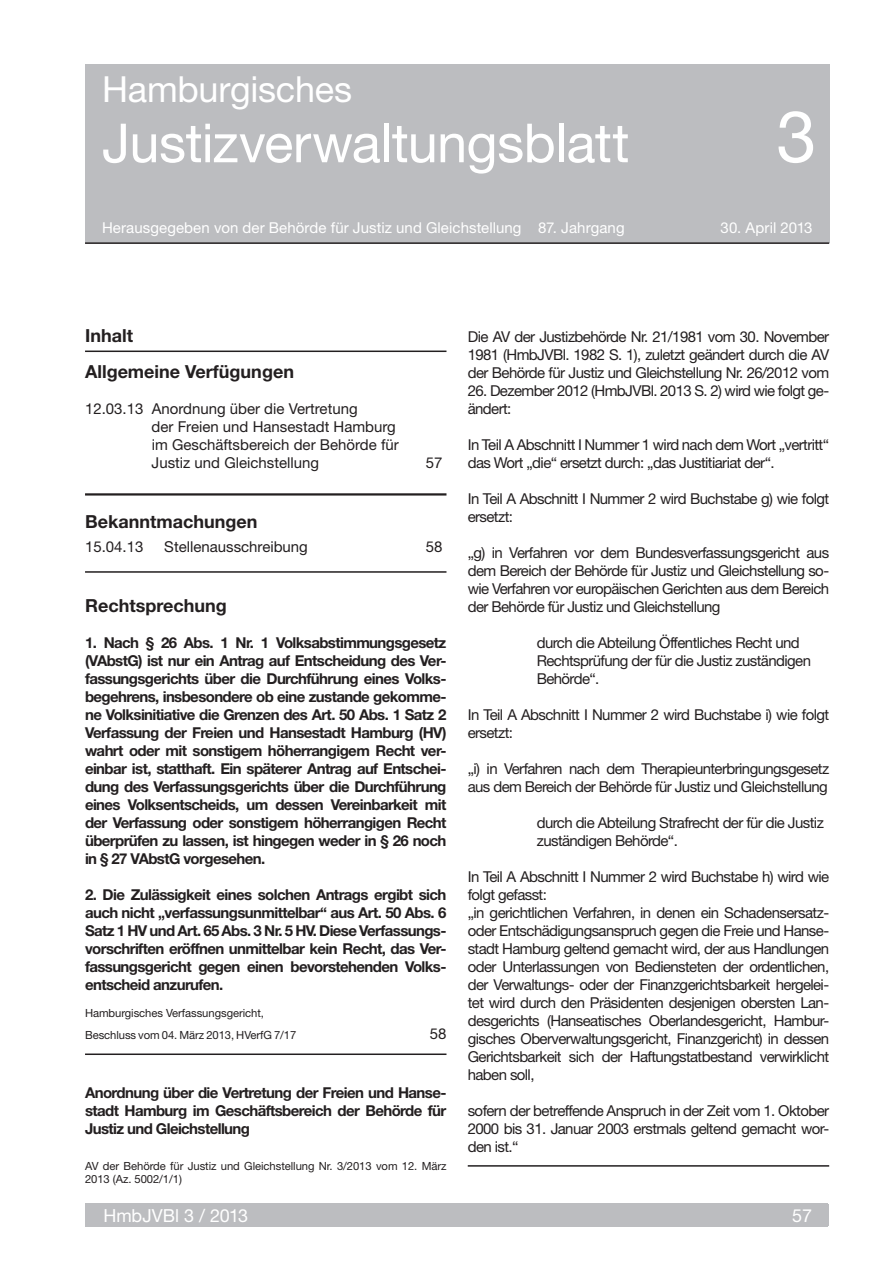
<style>
.page{position:relative;width:893px;height:1263px;background:#fff}
.page>*{position:absolute;margin:0;border:0;box-sizing:border-box;transform-origin:0 0}
.t1{font:72px "Helvetica Neue LT Std";color:#fff}
.t2{font:54px "Helvetica Neue LT Std";letter-spacing:-.01em;color:#fff}
.t3{font:36px "Helvetica Neue LT Std";letter-spacing:-.005em;color:#fff}
.BOLD_10pt_links{font:700 18px "Helvetica Neue LT Pro";color:#231f20}
.t4{font:18px "Helvetica Neue LT Std";letter-spacing:-.005em;color:#fff}
.BOLD_10pt_links-2{font:15px/18px "Helvetica Neue LT Pro";letter-spacing:-.04em;color:#231f20}
.BOLD_10pt_links-3{font:700 15px/18px "Helvetica Neue LT Pro";letter-spacing:-.04em;color:#231f20;text-align:justify}
.Grundtext_tab_6mm{font:15px "Helvetica Neue LT Pro";color:#231f20}
.t5{font:15px "Helvetica Neue LT Std";letter-spacing:.005em;color:#fff}
.BOLD_10pt_links-4{font:15px "Helvetica Neue LT Pro";color:#231f20}
.AV-Zeile_7_5pt{font:15px "Helvetica Neue LT Pro";color:#231f20}
.AV-Zeile_7_5pt-2{font:11.25px/13.5px "Helvetica Neue LT Std";letter-spacing:-.005em;color:#231f20}
</style>
<div class="page">
<div style="left:85px;top:1203px;width:743px;height:22px;background:#bcbdc0"></div>
<div style="left:85px;top:1205px;width:743px;height:22px;background:#bcbdc0"></div>
<div style="left:86px;top:1204px;width:743px;height:22px;background:#bcbdc0"></div>
<div style="left:85px;top:64px;width:744px;height:178px;background:#bcbdc0"></div>
<hr style="left:85px;top:351px;width:361px;height:1px;background:#231f20">
<hr style="left:85px;top:493px;width:361px;height:2px;background:#231f20">
<hr style="left:85px;top:242px;width:744px;height:2px;background:#231f20">
<hr style="left:85px;top:571px;width:361px;height:2px;background:#231f20">
<hr style="left:85px;top:1053px;width:361px;height:2px;background:#231f20">
<hr style="left:468px;top:1165px;width:361px;height:1px;background:#231f20">
<p class="t3" style="left:102px;top:68px;width:252px">Hamburgisches</p>
<p class="t2" style="left:102px;top:111px;width:529px">Justizverwaltungsblatt</p>
<p class="t1" style="left:776px;top:94px;width:42px">3</p>
<p class="t5" style="left:102px;top:218px;width:524px">Herausgegeben von der Behörde für Justiz und Gleichstellung 87. Jahrgang</p>
<p class="t5" style="left:720px;top:218px;width:94px">30. April 2013</p>
<p class="BOLD_10pt_links" style="left:85px;top:324px;width:49px">Inhalt</p>
<p class="BOLD_10pt_links" style="left:85px;top:360px;width:210px">Allgemeine Verfügungen</p>
<p class="Grundtext_tab_6mm" style="left:85px;top:399px;width:274px">12.03.13 Anordnung über die Vertretung</p>
<p class="Grundtext_tab_6mm" style="left:152px;top:417px;width:246px">der Freien und Hansestadt Hamburg</p>
<p class="Grundtext_tab_6mm" style="left:152px;top:435px;width:248px">im Geschäftsbereich der Behörde für</p>
<p class="Grundtext_tab_6mm" style="left:152px;top:453px;width:169px">Justiz und Gleichstellung</p>
<p class="Grundtext_tab_6mm" style="left:426px;top:453px;width:18px">57</p>
<p class="BOLD_10pt_links" style="left:85px;top:510px;width:174px">Bekanntmachungen</p>
<p class="BOLD_10pt_links-2" style="left:85px;top:537px;width:60px">15.04.13</p>
<p class="BOLD_10pt_links-4" style="left:164px;top:537px;width:145px">Stellenausschreibung</p>
<p class="BOLD_10pt_links-2" style="left:426px;top:537px;width:18px">58</p>
<p class="BOLD_10pt_links" style="left:85px;top:594px;width:143px">Rechtsprechung</p>
<p class="BOLD_10pt_links-3" style="left:85px;top:633px;width:363px">1. Nach § 26 Abs. 1 Nr. 1 Volksabstimmungsgesetz (VAbstG) ist nur ein Antrag auf Entscheidung des Ver&shy;fassungsgerichts über die Durchführung eines Volks&shy;begehrens, insbesondere ob eine zustande gekomme&shy;ne Volksinitiative die Grenzen des Art. 50 Abs. 1 Satz 2<br>Verfassung der Freien und Hansestadt Hamburg (HV) wahrt oder mit sonstigem höherrangigem Recht ver&shy;einbar ist, statthaft. Ein späterer Antrag auf Entschei&shy;dung des Verfassungsgerichts über die Durchführung eines Volksentscheids, um dessen Vereinbarkeit mit der Verfassung oder sonstigem höherrangigen Recht überprüfen zu lassen, ist hingegen weder in § 26 noch in § 27 VAbstG vorgesehen.</p>
<p class="BOLD_10pt_links-3" style="left:85px;top:885px;width:363px">2. Die Zulässigkeit eines solchen Antrags ergibt sich auch nicht „verfassungsunmittelbar“ aus Art. 50 Abs. 6<br>Satz 1 HV und Art. 65 Abs. 3 Nr. 5 HV. Diese Verfassungs&shy;vorschriften eröffnen unmittelbar kein Recht, das Ver&shy;fassungsgericht gegen einen bevorstehenden Volks&shy;entscheid anzurufen.</p>
<p class="AV-Zeile_7_5pt-2" style="left:85px;top:1006px;width:180px">Hamburgisches Verfassungsgericht,</p>
<p class="AV-Zeile_7_5pt-2" style="left:85px;top:1028px;width:213px">Beschluss vom 04. März 2013, HVerfG 7/17</p>
<p class="AV-Zeile_7_5pt" style="left:430px;top:1024px;width:18px">58</p>
<p class="BOLD_10pt_links-3" style="left:85px;top:1083px;width:363px">Anordnung über die Vertretung der Freien und Hanse&shy;stadt Hamburg im Geschäftsbereich der Behörde für Justiz und Gleichstellung</p>
<p class="AV-Zeile_7_5pt-2" style="left:85px;top:1159px;width:363px">AV der Behörde für Justiz und Gleichstellung Nr. 3/2013 vom 12. März<br>2013 (Az. 5002/1/1)</p>
<p class="BOLD_10pt_links-2" style="left:468px;top:327px;width:363px;text-align:justify">Die AV der Justizbehörde Nr. 21/1981 vom 30. November 1981 (HmbJVBl. 1982 S. 1), zuletzt geändert durch die AV der Behörde für Justiz und Gleichstellung Nr. 26/2012 vom</p>
<p class="BOLD_10pt_links-2" style="left:468px;top:381px;width:363px">26. Dezember 2012 (HmbJVBl. 2013 S. 2) wird wie folgt ge&shy;ändert:</p>
<p class="BOLD_10pt_links-2" style="left:468px;top:435px;width:363px">In Teil A Abschnitt I Nummer 1 wird nach dem Wort „vertritt“ das Wort „die“ ersetzt durch: „das Justitiariat der“.</p>
<p class="BOLD_10pt_links-2" style="left:468px;top:489px;width:363px">In Teil A Abschnitt I Nummer 2 wird Buchstabe g) wie folgt ersetzt:</p>
<p class="BOLD_10pt_links-2" style="left:468px;top:543px;width:363px;text-align:justify">„g) in Verfahren vor dem Bundesverfassungsgericht aus dem Bereich der Behörde für Justiz und Gleichstellung so&shy;wie Verfahren vor europäischen Gerichten aus dem Bereich der Behörde für Justiz und Gleichstellung</p>
<p class="BOLD_10pt_links-2" style="left:537px;top:633px;width:276px">durch die Abteilung Öffentliches Recht und<br>Rechtsprüfung der für die Justiz zuständigen<br>Behörde“.</p>
<p class="BOLD_10pt_links-2" style="left:468px;top:705px;width:363px">In Teil A Abschnitt I Nummer 2 wird Buchstabe i) wie folgt ersetzt:</p>
<p class="BOLD_10pt_links-2" style="left:468px;top:759px;width:363px">„i) in Verfahren nach dem Therapieunterbringungsgesetz aus dem Bereich der Behörde für Justiz und Gleichstellung</p>
<p class="BOLD_10pt_links-2" style="left:537px;top:813px;width:289px">durch die Abteilung Strafrecht der für die Justiz zuständigen Behörde“.</p>
<p class="BOLD_10pt_links-2" style="left:468px;top:867px;width:363px">In Teil A Abschnitt I Nummer 2 wird Buchstabe h) wird wie folgt gefasst:</p>
<p class="BOLD_10pt_links-2" style="left:468px;top:903px;width:363px;text-align:justify">„in gerichtlichen Verfahren, in denen ein Schadensersatz&shy;oder Entschädigungsanspruch gegen die Freie und Hanse&shy;stadt Hamburg geltend gemacht wird, der aus Handlungen oder Unterlassungen von Bediensteten der ordentlichen, der Verwaltungs- oder der Finanzgerichtsbarkeit hergelei&shy;tet wird durch den Präsidenten desjenigen obersten Lan&shy;desgerichts (Hanseatisches Oberlandesgericht, Hambur&shy;gisches Oberverwaltungsgericht, Finanzgericht) in dessen Gerichtsbarkeit sich der Haftungstatbestand verwirklicht haben soll,</p>
<p class="BOLD_10pt_links-2" style="left:468px;top:1101px;width:363px;text-align:justify">sofern der betreffende Anspruch in der Zeit vom 1. Oktober 2000 bis 31. Januar 2003 erstmals geltend gemacht wor&shy;den ist.“</p>
<p class="t4" style="left:799px;top:1203px;width:13px">A</p>
<p class="t4" style="left:183px;top:1203px;width:12px">2</p>
<p class="t4" style="left:237px;top:1203px;width:12px">2</p>
<p class="t4" style="left:103px;top:1204px;width:146px">HmbJVBl 3 / 2013</p>
<p class="t4" style="left:791px;top:1205px;width:22px">19</p>
<p class="t4" style="left:792px;top:1204px;width:22px">57</p>
</div>
